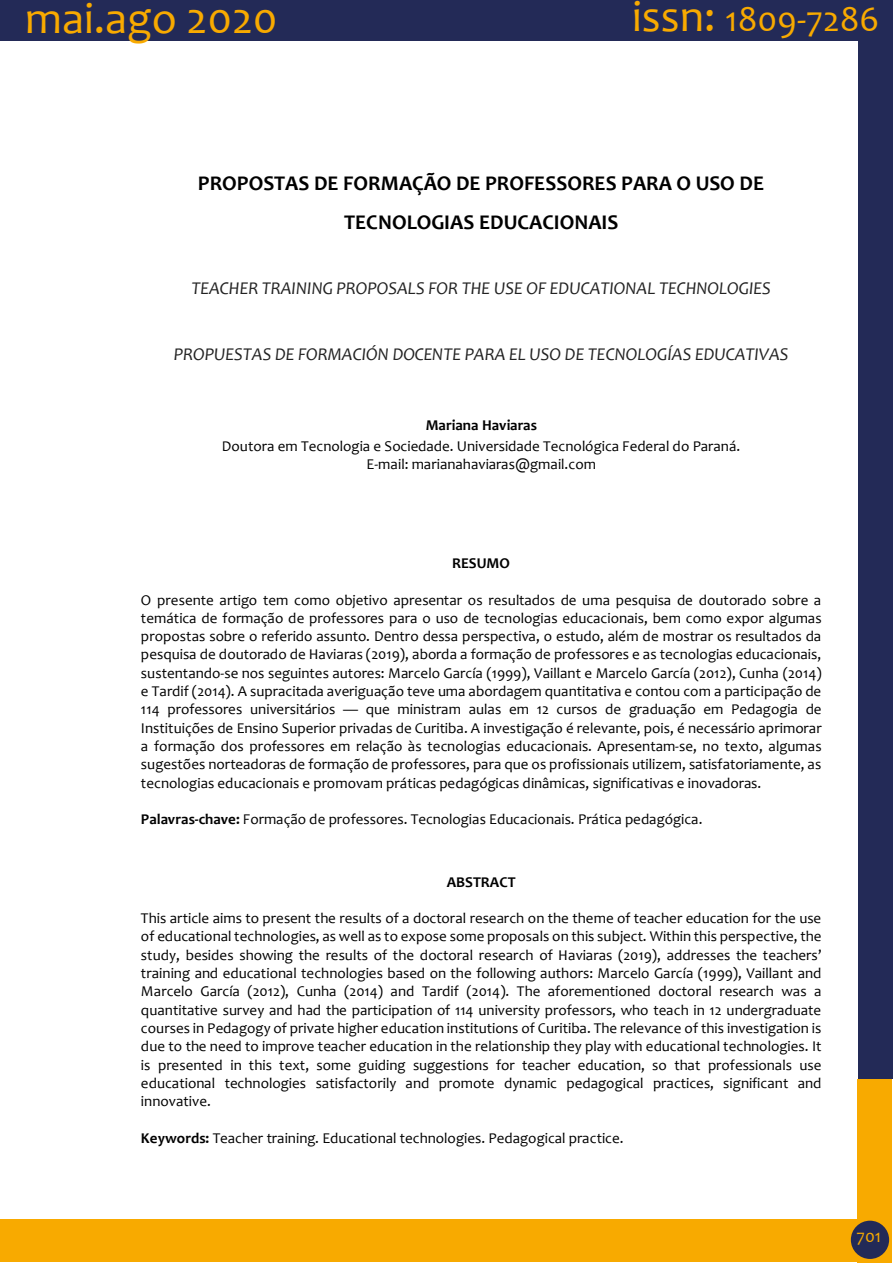
<style>
.page{position:relative;width:893px;height:1263px;background:#fff}
.page>*{position:absolute;margin:0;border:0;box-sizing:border-box;transform-origin:0 0}
.t1{font:45px "Candara";color:#f8aa00}
.t2{font:36px "Candara";color:#f8aa00}
.t3{font:700 21px/38.7px "Candara";color:#000;text-align:center}
.t4{font:italic 18px "Candara";color:#222}
.t5{font:18px "Candara";color:#f8aa00}
.t6{font:15px/18.3px "Candara";color:#000;text-align:justify}
.t7{font:700 15px "Candara";color:#000}
.s1{font-size:45px}
.s2{font-weight:700}
</style>
<div class="page">
<div style="left:858px;top:0;width:34px;height:1079px;background:#232a57"></div>
<div style="left:0;top:0;width:890px;height:41px;background:#232a57"></div>
<div style="left:857px;top:1079px;width:34px;height:184px;background:#f8aa00"></div>
<div style="left:0;top:1219px;width:860px;height:43px;background:#f8aa00"></div>
<div style="left:851px;top:1221px;width:38px;height:38px;background:#232a57;border-radius:50%"></div>
<h1 class="t1" style="left:25px;top:-9px;width:254px">mai.ago 2020</h1>
<h2 class="t2" style="left:632px;top:-3px;width:249px"><span class="s1">issn:</span> 1809-7286</h2>
<h3 class="t3" style="left:198px;top:163px;width:568px">PROPOSTAS DE FORMAÇÃO DE PROFESSORES PARA O USO DE<br>TECNOLOGIAS EDUCACIONAIS</h3>
<p class="t4" style="left:191px;top:277px;width:581px">TEACHER TRAINING PROPOSALS FOR THE USE OF EDUCATIONAL TECHNOLOGIES</p>
<p class="t4" style="left:174px;top:343px;width:616px">PROPUESTAS DE FORMACIÓN DOCENTE PARA EL USO DE TECNOLOGÍAS EDUCATIVAS</p>
<p class="t7" style="left:426px;top:416px;width:113px">Mariana Haviaras</p>
<p class="t6" style="left:222px;top:437px;width:520px;text-align:center">Doutora em Tecnologia e Sociedade. Universidade Tecnológica Federal do Paraná.<br>E-mail: marianahaviaras@gmail.com</p>
<p class="t7" style="left:452px;top:554px;width:59px">RESUMO</p>
<p class="t6" style="left:141px;top:590px;width:682px">O presente artigo tem como objetivo apresentar os resultados de uma pesquisa de doutorado sobre a temática de formação de professores para o uso de tecnologias educacionais, bem como expor algumas propostas sobre o referido assunto. Dentro dessa perspectiva, o estudo, além de mostrar os resultados da pesquisa de doutorado de Haviaras (2019), aborda a formação de professores e as tecnologias educacionais, sustentando-se nos seguintes autores: Marcelo García (1999), Vaillant e Marcelo García (2012), Cunha (2014) e Tardif (2014). A supracitada averiguação teve uma abordagem quantitativa e contou com a participação de 114 professores universitários — que ministram aulas em 12 cursos de graduação em Pedagogia de Instituições de Ensino Superior privadas de Curitiba. A investigação é relevante, pois, é necessário aprimorar a formação dos professores em relação às tecnologias educacionais. Apresentam-se, no texto, algumas sugestões norteadoras de formação de professores, para que os profissionais utilizem, satisfatoriamente, as tecnologias educacionais e promovam práticas pedagógicas dinâmicas, significativas e inovadoras.</p>
<p class="t6" style="left:141px;top:810px;width:563px"><span class="s2">Palavras-chave:</span> Formação de professores. Tecnologias Educacionais. Prática pedagógica.</p>
<p class="t7" style="left:447px;top:872px;width:71px">ABSTRACT</p>
<p class="t6" style="left:141px;top:909px;width:682px">This article aims to present the results of a doctoral research on the theme of teacher education for the use of educational technologies, as well as to expose some proposals on this subject. Within this perspective, the study, besides showing the results of the doctoral research of Haviaras (2019), addresses the teachers’ training and educational technologies based on the following authors: Marcelo García (1999), Vaillant and Marcelo García (2012), Cunha (2014) and Tardif (2014). The aforementioned doctoral research was a quantitative survey and had the participation of 114 university professors, who teach in 12 undergraduate courses in Pedagogy of private higher education institutions of Curitiba. The relevance of this investigation is due to the need to improve teacher education in the relationship they play with educational technologies. It is presented in this text, some guiding suggestions for teacher education, so that professionals use educational technologies satisfactorily and promote dynamic pedagogical practices, significant and innovative.</p>
<p class="t6" style="left:141px;top:1128px;width:484px"><span class="s2">Keywords:</span> Teacher training. Educational technologies. Pedagogical practice.</p>
<p class="t5" style="left:856px;top:1224px;width:26px">701</p>
</div>
